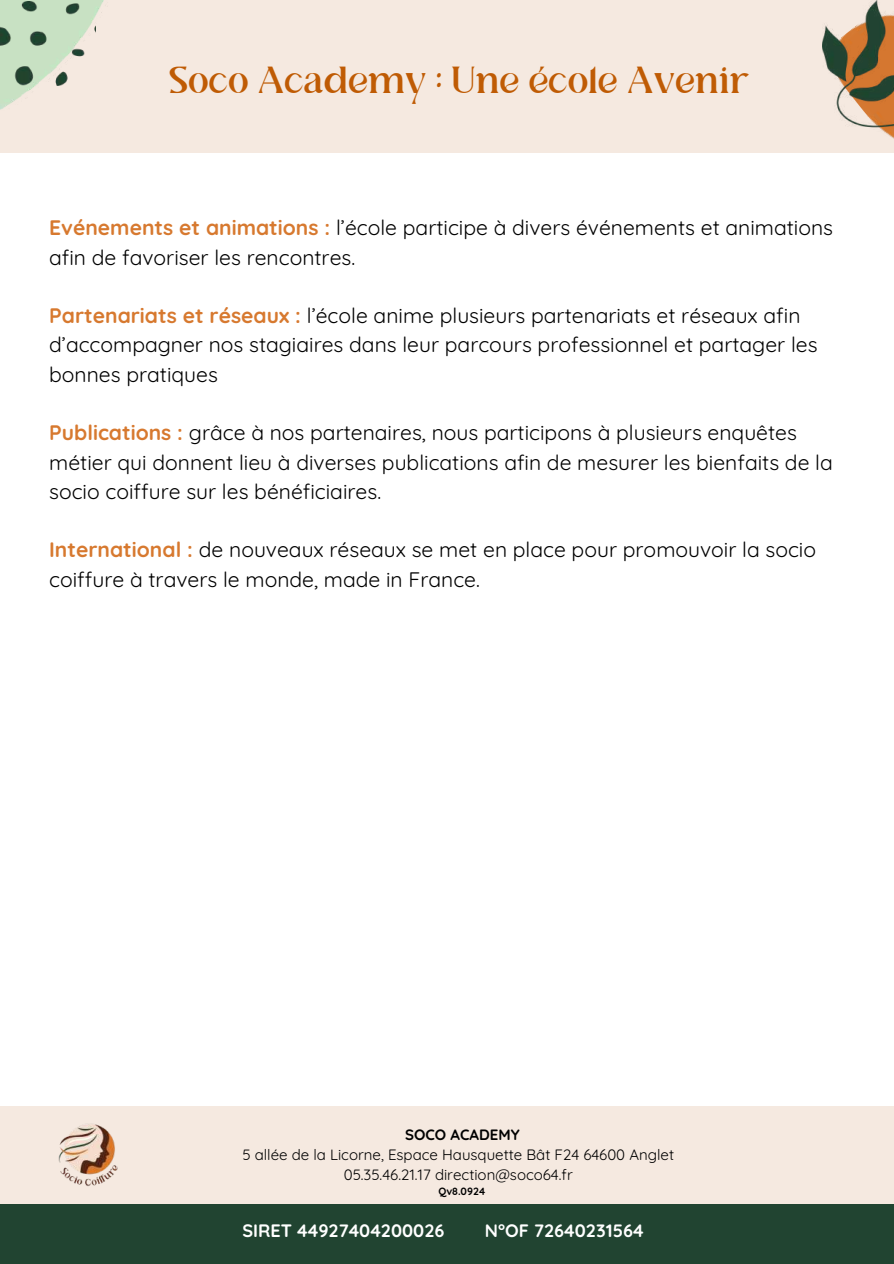
<style>
.page{position:relative;width:894px;height:1264px;background:#fff}
.page>*{position:absolute;margin:0;border:0;box-sizing:border-box;transform-origin:0 0}
.t1{font:37.5px "Laisha";color:#bf5b04}
.t2{font:21px/29.2px "Quicksand";color:#000}
.t3{font:700 18px "Quicksand";color:#fff}
.t4{font:15px/20.2px "Quicksand";color:#000;text-align:center}
.t5{font:700 15px "Quicksand";color:#000}
.t6{font:700 10.5px "Quicksand";color:#000}
.s1{font-weight:700;color:#d7792f}
</style>
<div class="page">
<div style="left:0;top:0;width:893px;height:152px;background:#f5e9e0"></div>
<img style="left:818px;top:132px;width:75px;height:21px">
<img style="left:0;top:0;width:126px;height:153px">
<div style="left:0;top:1106px;width:893px;height:157px;background:#f5e9e0"></div>
<div style="left:0;top:1204px;width:893px;height:59px;background:#214431"></div>
<img style="left:0;top:2px;width:95px;height:83px">
<img style="left:822px;top:0;width:71px;height:132px">
<img style="left:58px;top:1124px;width:60px;height:62px">
<h1 class="t1" style="left:170px;top:65px;width:582px">Soco Academy : Une école Avenir</h1>
<p class="t2" style="left:49px;top:213px;width:785px"><span class="s1">Evénements et animations :</span> l’école participe à divers événements et animations afin de favoriser les rencontres.</p>
<p class="t2" style="left:49px;top:301px;width:769px"><span class="s1">Partenariats et réseaux :</span> l’école anime plusieurs partenariats et réseaux afin d’accompagner nos stagiaires dans leur parcours professionnel et partager les bonnes pratiques</p>
<p class="t2" style="left:49px;top:418px;width:784px"><span class="s1">Publications :</span> grâce à nos partenaires, nous participons à plusieurs enquêtes métier qui donnent lieu à diverses publications afin de mesurer les bienfaits de la socio coiffure sur les bénéficiaires.</p>
<p class="t2" style="left:49px;top:535px;width:768px"><span class="s1">International :</span> de nouveaux réseaux se met en place pour promouvoir la socio coiffure à travers le monde, made in France.</p>
<p class="t5" style="left:405px;top:1124px;width:116px">SOCO ACADEMY</p>
<p class="t4" style="left:242px;top:1144px;width:433px">5 allée de la Licorne, Espace Hausquette Bât F24 64600 Anglet<br>05.35.46.21.17 direction@soco64.fr</p>
<p class="t6" style="left:438px;top:1184px;width:48px">Qv8.0924</p>
<p class="t3" style="left:242px;top:1218px;width:203px">SIRET 44927404200026</p>
<p class="t3" style="left:485px;top:1218px;width:160px">N°OF 72640231564</p>
</div>
